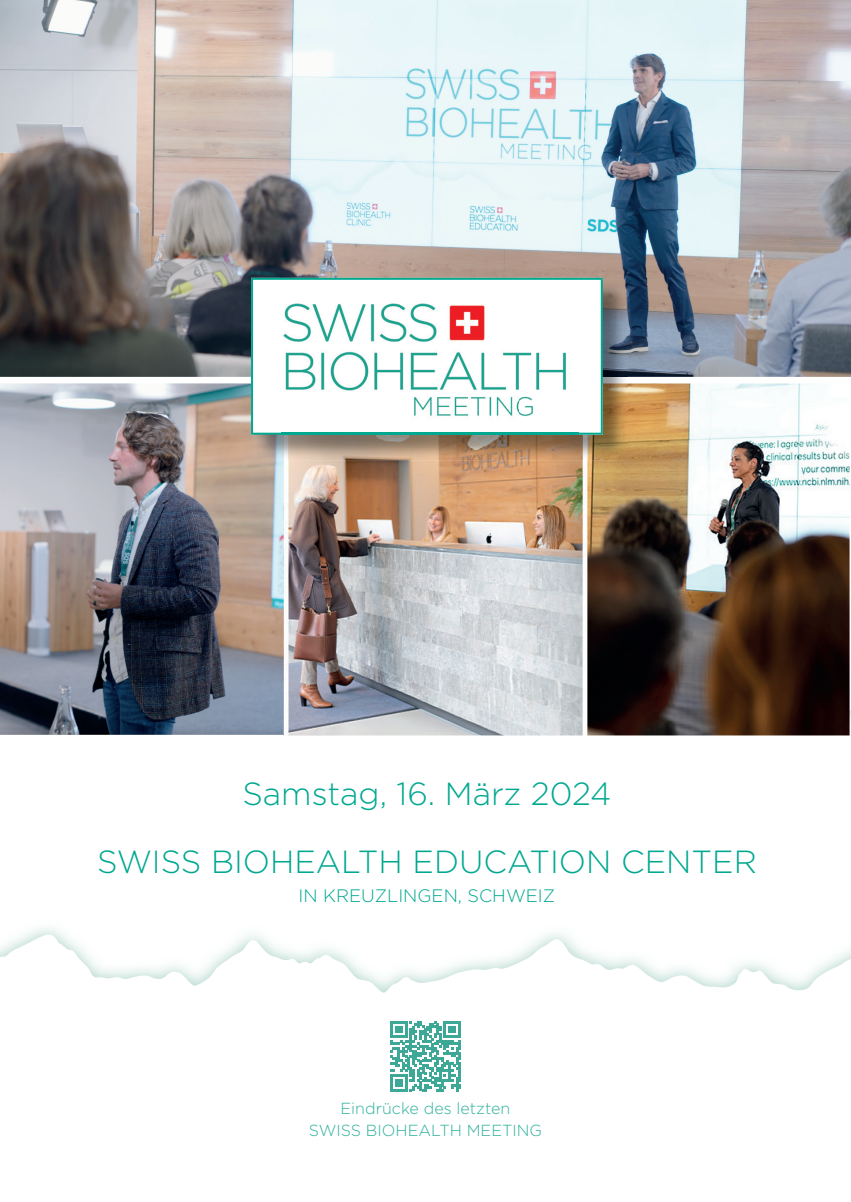
<style>
.page{position:relative;width:851px;height:1202px;background:#fff}
.page>*{position:absolute;margin:0;border:0;box-sizing:border-box;transform-origin:0 0}
.t1{font:300 32px/68px "Gotham";color:#00a890;text-align:center}
.t2{font:300 18px "Gotham";color:#00a890}
.t3{font:300 16px/22px "Gotham";color:#2db19c;text-align:center}
</style>
<div class="page">
<img style="left:0;top:711px;width:850px;height:282px">
<svg style="left:390px;top:1021px;width:70px;height:70px"></svg>
<img style="left:0;top:383px;width:849px;height:352px">
<img style="left:0;top:0;width:850px;height:377px">
<img style="left:602px;top:281px;width:26px;height:102px">
<img style="left:283px;top:383px;width:345px;height:77px">
<img style="left:254px;top:435px;width:29px;height:25px">
<svg style="left:251px;top:278px;width:351px;height:157px"></svg>
<img style="left:281px;top:297px;width:297px;height:138px">
<p class="t1" style="left:97px;top:759px;width:661px">Samstag, 16. März 2024<br>SWISS BIOHEALTH EDUCATION CENTER</p>
<p class="t2" style="left:298px;top:884px;width:258px">IN KREUZLINGEN, SCHWEIZ</p>
<p class="t3" style="left:309px;top:1097px;width:234px">Eindrücke des letzten<br>SWISS BIOHEALTH MEETING</p>
</div>
